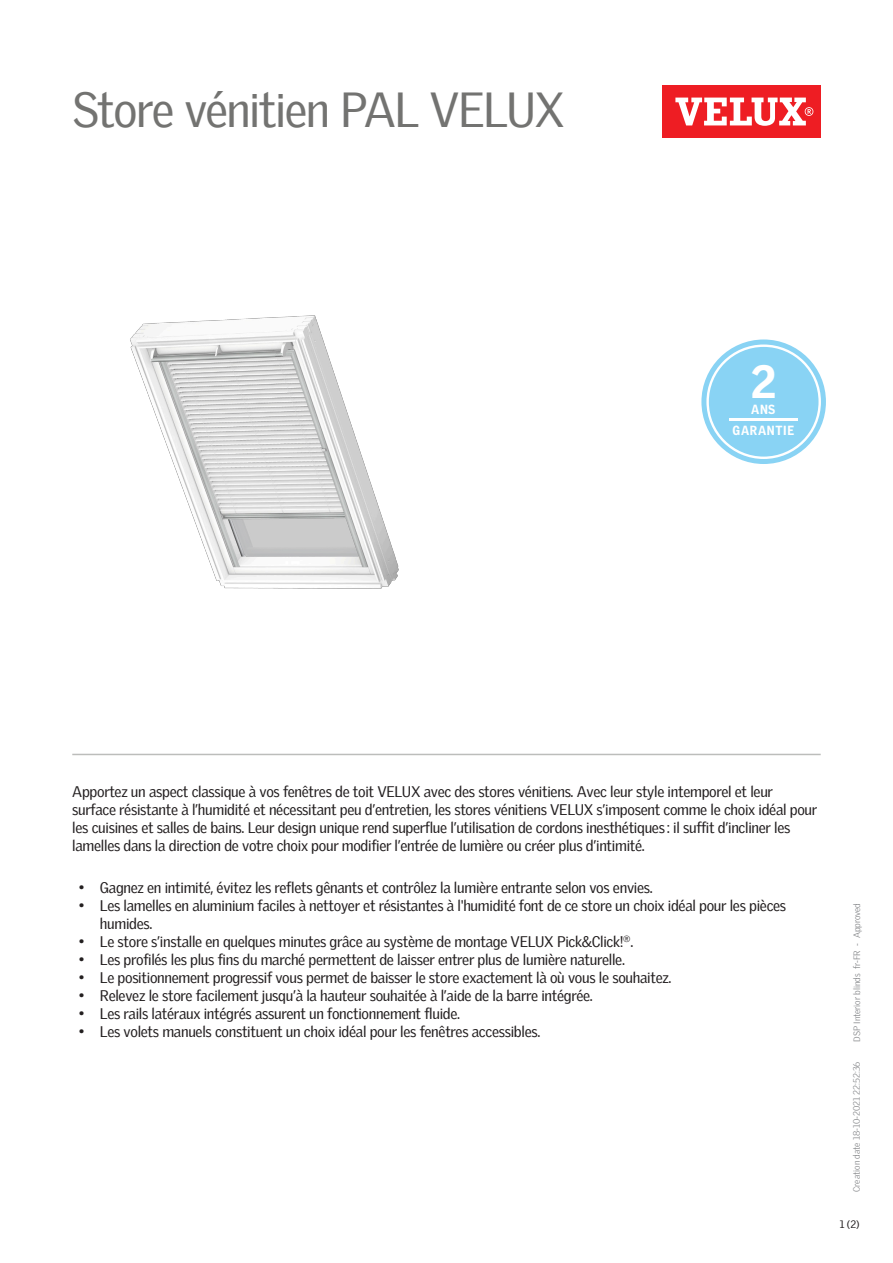
<style>
.page{position:relative;width:893px;height:1263px;background:#fff}
.page>*{position:absolute;margin:0;border:0;box-sizing:border-box;transform-origin:0 0}
.Headline{font:48px "Velux Gothic";letter-spacing:-.035em;color:#737371}
.t1{font:900 45.3px "Velux Gothic";color:#fff}
.Body_Regular{font:15px/18px "Velux Gothic";letter-spacing:-.02em;color:#231f20}
.t2{font:900 12.9px "Velux Gothic";letter-spacing:.05em;color:#fff;scale:.93 1}
.t3{font:10.5px "Velux Gothic";color:#231f20}
.t4{font:300 9px "Velux Gothic";color:#7c7e81}
</style>
<div class="page">
<div style="left:662px;top:85px;width:159px;height:53px;background:#ee1d23"></div>
<svg style="left:675px;top:98px;width:138px;height:28px"></svg>
<hr style="left:72px;top:754px;width:749px;height:1px;background:#bcbdbb">
<img style="left:130px;top:315px;width:269px;height:274px">
<svg style="left:701px;top:339px;width:125px;height:125px"></svg>
<div style="left:709px;top:347px;width:109px;height:110px;background:#89d3f4;border-radius:50%"></div>
<hr style="left:729px;top:419px;width:69px;height:2px;background:#fff">
<p class="Headline" style="left:72px;top:74px;width:494px">Store vénitien PAL VELUX</p>
<p class="t1" style="left:751px;top:353px;width:27px">2</p>
<p class="t2" style="left:733px;top:422px;width:68px">GARANTIE</p>
<p class="t2" style="left:751px;top:401px;width:28px">ANS</p>
<p class="Body_Regular" style="left:72px;top:781px;width:746px">Apportez un aspect classique à vos fenêtres de toit VELUX avec des stores vénitiens. Avec leur style intemporel et leur surface résistante à l’humidité et nécessitant peu d’entretien, les stores vénitiens VELUX s’imposent comme le choix idéal pour les cuisines et salles de bains. Leur design unique rend superflue l’utilisation de cordons inesthétiques : il suffit d’incliner les lamelles dans la direction de votre choix pour modifier l’entrée de lumière ou créer plus d’intimité.</p>
<p class="Body_Regular" style="left:79px;top:878px;width:576px">• Gagnez en intimité, évitez les reflets gênants et contrôlez la lumière entrante selon vos envies.</p>
<p class="Body_Regular" style="left:100px;top:896px;width:688px;text-indent:-21px">• Les lamelles en aluminium faciles à nettoyer et résistantes à l'humidité font de ce store un choix idéal pour les pièces humides.</p>
<p class="Body_Regular" style="left:79px;top:932px;width:556px">• Le store s’installe en quelques minutes grâce au système de montage VELUX Pick&amp;Click!<sup>®</sup>.</p>
<p class="Body_Regular" style="left:79px;top:950px;width:548px">• Les profilés les plus fins du marché permettent de laisser entrer plus de lumière naturelle.</p>
<p class="Body_Regular" style="left:79px;top:968px;width:594px">• Le positionnement progressif vous permet de baisser le store exactement là où vous le souhaitez.</p>
<p class="Body_Regular" style="left:79px;top:986px;width:516px">• Relevez le store facilement jusqu’à la hauteur souhaitée à l’aide de la barre intégrée.</p>
<p class="Body_Regular" style="left:79px;top:1004px;width:383px">• Les rails latéraux intégrés assurent un fonctionnement fluide.</p>
<p class="Body_Regular" style="left:79px;top:1022px;width:463px">• Les volets manuels constituent un choix idéal pour les fenêtres accessibles.</p>
<p class="t4" style="left:850px;top:1042px;width:140px;rotate:-90deg">DSP Interior blinds fr-FR - Approved</p>
<p class="t4" style="left:850px;top:1192px;width:132px;rotate:-90deg">Creation date 18-10-2021 22:52:36</p>
<p class="t3" style="left:840px;top:1216px;width:21px">1 (2)</p>
</div>
